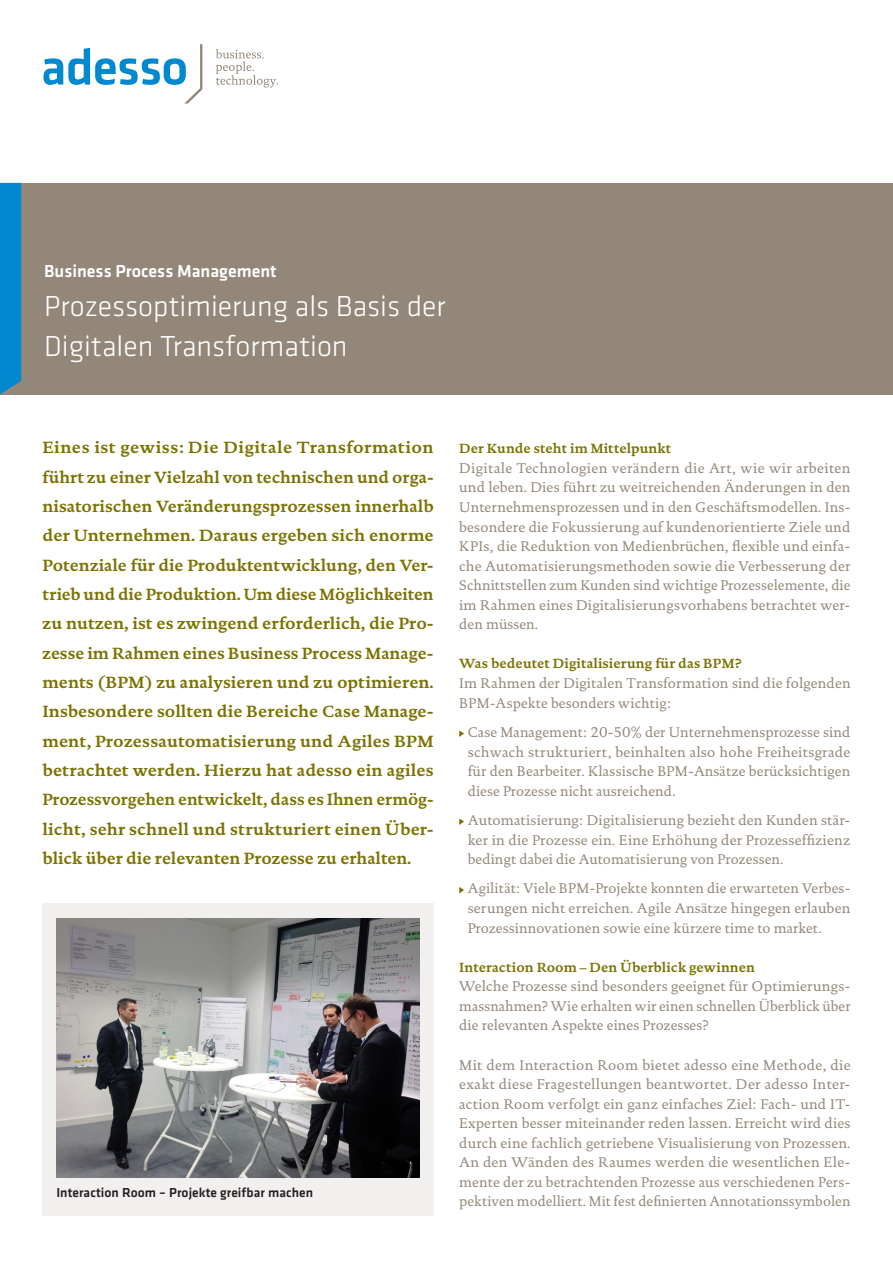
<style>
.page{position:relative;width:893px;height:1263px;background:#fff}
.page>*{position:absolute;margin:0;border:0;box-sizing:border-box;transform-origin:0 0}
.NEU_Head_1{font:300 30px/39.2px "Klavika";color:#fff}
.NEU_Head_2{font:500 18px "Klavika";color:#fff}
.NEU_Einleitung{font:700 16.5px/29.4px "DTL Documenta TOT";letter-spacing:-.005em;color:#7b7200;text-align:justify}
.NEU_Fließtext{font:14.25px/19.5px "DTL Documenta TOT";letter-spacing:.005em;color:#938779;text-align:justify}
.NEU_Head_1_im_Fließt{font:700 13.5px "DTL Documenta TOT";letter-spacing:.005em;color:#7b7200}
.NEU-Bildunterschrift{font:500 13.5px "Klavika";letter-spacing:.005em;color:#231f20}
</style>
<div class="page">
<svg style="left:459px;top:730px;width:5px;height:7px"></svg>
<svg style="left:459px;top:818px;width:5px;height:7px"></svg>
<svg style="left:459px;top:887px;width:5px;height:6px"></svg>
<svg style="left:43px;top:44px;width:159px;height:60px"></svg>
<svg style="left:216px;top:49px;width:62px;height:39px"></svg>
<div style="left:0;top:183px;width:893px;height:212px;background:#938779"></div>
<div style="left:0;top:183px;width:21px;height:211px;background:#0089cf"></div>
<div style="left:43px;top:903px;width:391px;height:313px;background:#f2f0ee"></div>
<img style="left:56px;top:918px;width:364px;height:259px">
<p class="NEU_Head_2" style="left:44px;top:261px;width:234px">Business Process Management</p>
<p class="NEU_Head_1" style="left:44px;top:287px;width:403px">Prozessoptimierung als Basis der<br>Digitalen Transformation</p>
<p class="NEU_Einleitung" style="left:43px;top:433px;width:393px">Eines ist gewiss: Die Digitale Transformation führt zu einer Vielzahl von technischen und orga&shy;nisatorischen Veränderungsprozessen innerhalb der Unternehmen. Daraus ergeben sich enorme Potenziale für die Produktentwicklung, den Ver&shy;trieb und die Produktion. Um diese Möglichkeiten zu nutzen, ist es zwingend erforderlich, die Pro&shy;zesse im Rahmen eines Business Process Manage&shy;ments (BPM) zu analysieren und zu optimieren.<br>Insbesondere sollten die Bereiche Case Manage&shy;ment, Prozessautomatisierung und Agiles BPM betrachtet werden. Hierzu hat adesso ein agiles Prozessvorgehen entwickelt, dass es Ihnen ermög&shy;licht, sehr schnell und strukturiert einen Über&shy;blick über die relevanten Prozesse zu erhalten.</p>
<p class="NEU-Bildunterschrift" style="left:56px;top:1185px;width:258px">Interaction Room – Projekte greifbar machen</p>
<p class="NEU_Head_1_im_Fließt" style="left:459px;top:440px;width:213px">Der Kunde steht im Mittelpunkt</p>
<p class="NEU_Fließtext" style="left:459px;top:458px;width:393px">Digitale Technologien verändern die Art, wie wir arbeiten und leben. Dies führt zu weitreichenden Änderungen in den Unternehmensprozessen und in den Geschäftsmodellen. Ins&shy;besondere die Fokussierung auf kundenorientierte Ziele und KPIs, die Reduktion von Medienbrüchen, flexible und einfa&shy;che Automatisierungsmethoden sowie die Verbesserung der Schnittstellen zum Kunden sind wichtige Prozesselemente, die im Rahmen eines Digitalisierungsvorhabens betrachtet wer&shy;den müssen.</p>
<p class="NEU_Head_1_im_Fließt" style="left:459px;top:655px;width:284px">Was bedeutet Digitalisierung für das BPM?</p>
<p class="NEU_Fließtext" style="left:459px;top:673px;width:393px">Im Rahmen der Digitalen Transformation sind die folgenden<br>BPM-Aspekte besonders wichtig:</p>
<p class="NEU_Fließtext" style="left:468px;top:722px;width:384px">Case Management: 20-50% der Unternehmensprozesse sind schwach strukturiert, beinhalten also hohe Freiheitsgrade für den Bearbeiter. Klassische BPM-Ansätze berücksichtigen diese Prozesse nicht ausreichend.</p>
<p class="NEU_Fließtext" style="left:468px;top:810px;width:384px">Automatisierung: Digitalisierung bezieht den Kunden stär&shy;ker in die Prozesse ein. Eine Erhöhung der Prozesseffizienz bedingt dabei die Automatisierung von Prozessen.</p>
<p class="NEU_Fließtext" style="left:468px;top:879px;width:384px">Agilität: Viele BPM-Projekte konnten die erwarteten Verbes&shy;serungen nicht erreichen. Agile Ansätze hingegen erlauben Prozessinnovationen sowie eine kürzere time to market.</p>
<p class="NEU_Head_1_im_Fließt" style="left:459px;top:959px;width:297px">Interaction Room – Den Überblick gewinnen</p>
<p class="NEU_Fließtext" style="left:459px;top:976px;width:393px">Welche Prozesse sind besonders geeignet für Optimierungs&shy;massnahmen? Wie erhalten wir einen schnellen Überblick über die relevanten Aspekte eines Prozesses?</p>
<p class="NEU_Fließtext" style="left:459px;top:1055px;width:393px">Mit dem Interaction Room bietet adesso eine Methode, die exakt diese Fragestellungen beantwortet. Der adesso Inter&shy;action Room verfolgt ein ganz einfaches Ziel: Fach- und IT-Experten besser miteinander reden lassen. Erreicht wird dies durch eine fachlich getriebene Visualisierung von Prozessen.<br>An den Wänden des Raumes werden die wesentlichen Ele&shy;mente der zu betrachtenden Prozesse aus verschiedenen Pers&shy;pektiven modelliert. Mit fest definierten Annotationssymbolen</p>
</div>
